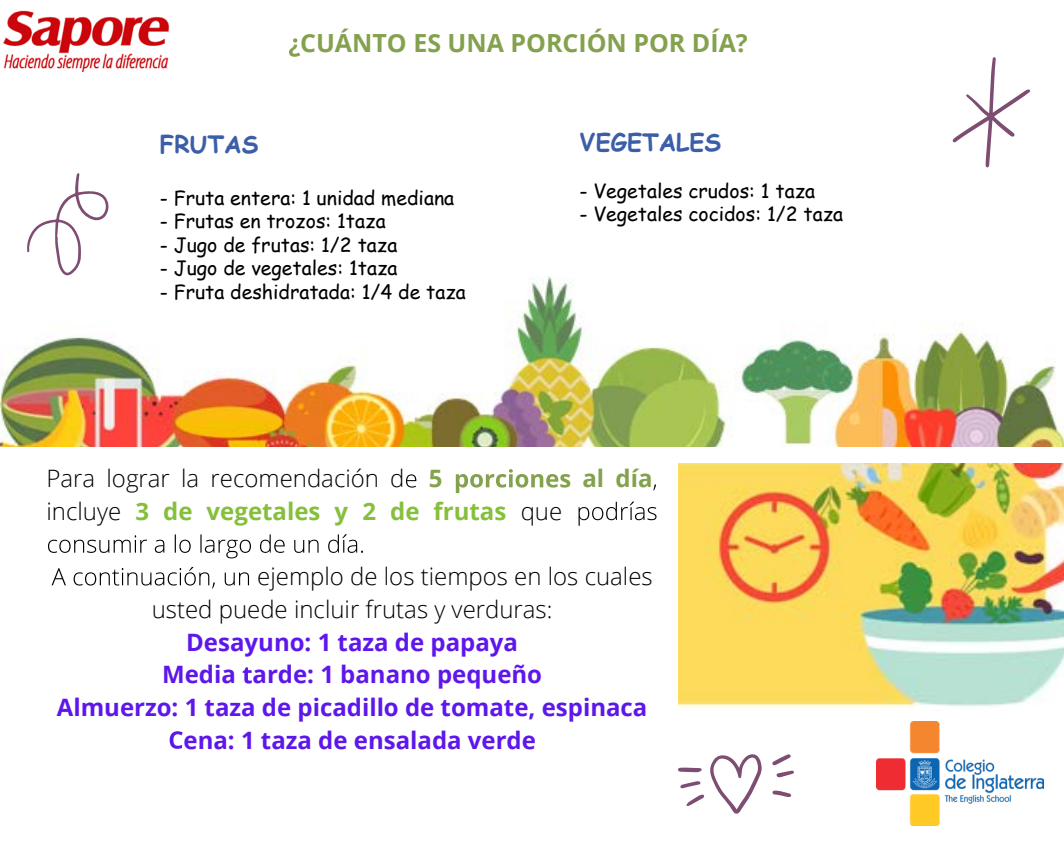
<style>
.page{position:relative;width:1064px;height:851px;background:#fff}
.page>*{position:absolute;margin:0;border:0;box-sizing:border-box;transform-origin:0 0}
.t1{font:700 24.9px "Open Sans";color:#84a14e}
.t2{font:700 24px "Open Sans";color:#5e17eb}
.t3{font:300 24px/32.7px "Open Sans";color:#000}
.t4{font:700 24px "Open Sans";color:#86bf3c}
.t5{font:700 24px "Comic Sans MS";color:#3c5ea9}
.t6{font:700 24px "Open Sans";color:#84a14e}
.t7{font:19.5px "Comic Sans MS";color:#000}
.s1{font-weight:700;color:#84a14e}
.s2{font-weight:300;color:#000}
</style>
<div class="page">
<img style="left:0;top:277px;width:1063px;height:170px">
<img style="left:678px;top:464px;width:385px;height:243px">
<svg style="left:289px;top:38px;width:11px;height:19px"></svg>
<img style="left:3px;top:10px;width:167px;height:63px">
<svg style="left:952px;top:57px;width:77px;height:110px"></svg>
<svg style="left:27px;top:173px;width:82px;height:103px"></svg>
<svg style="left:678px;top:754px;width:115px;height:59px"></svg>
<svg style="left:406px;top:474px;width:10px;height:13px"></svg>
<svg style="left:455px;top:469px;width:115px;height:24px"></svg>
<svg style="left:653px;top:484px;width:3px;height:6px"></svg>
<svg style="left:578px;top:501px;width:78px;height:24px"></svg>
<svg style="left:48px;top:534px;width:315px;height:24px"></svg>
<svg style="left:52px;top:567px;width:197px;height:21px"></svg>
<svg style="left:242px;top:667px;width:10px;height:16px"></svg>
<svg style="left:170px;top:731px;width:13px;height:17px"></svg>
<img style="left:876px;top:721px;width:166px;height:104px">
<p class="t1" style="left:300px;top:25px;width:449px">CUÁNTO ES UNA PORCIÓN POR DÍA?</p>
<p class="t5" style="left:160px;top:126px;width:100px">FRUTAS</p>
<p class="t7" style="left:160px;top:183px;width:296px">- Fruta entera: 1 unidad mediana</p>
<p class="t7" style="left:160px;top:207px;width:227px">- Frutas en trozos: 1taza</p>
<p class="t7" style="left:160px;top:230px;width:239px">- Jugo de frutas: 1/2 taza</p>
<p class="t7" style="left:160px;top:253px;width:239px">- Jugo de vegetales: 1taza</p>
<p class="t7" style="left:160px;top:277px;width:307px">- Fruta deshidratada: 1/4 de taza</p>
<p class="t5" style="left:579px;top:125px;width:143px">VEGETALES</p>
<p class="t7" style="left:579px;top:176px;width:237px">- Vegetales crudos: 1 taza</p>
<p class="t7" style="left:579px;top:200px;width:265px">- Vegetales cocidos: 1/2 taza</p>
<p class="t3" style="left:47px;top:461px;width:397px">Para lograr la recomendación d <span class="s1">5</span></p>
<p class="t6" style="left:582px;top:461px;width:71px">al día</p>
<p class="t4" style="left:47px;top:494px;width:517px"><span class="s2">incluye</span> 3 de vegetales y 2 de frutas <span class="s2">que</span></p>
<p class="t3" style="left:152px;top:559px;width:502px;text-indent:105px">ejemplo de los tiempos en los cuales usted puede incluir frutas y verduras:</p>
<p class="t2" style="left:186px;top:625px;width:333px">Desayuno: 1 taza de papaya</p>
<p class="t2" style="left:162px;top:657px;width:381px">Media arde: 1 banano pequeño</p>
<p class="t2" style="left:57px;top:690px;width:592px">Almuerzo: 1 taza de picadillo de tomate, espinaca</p>
<p class="t2" style="left:183px;top:723px;width:354px">ena: 1 taza de ensalada verde</p>
</div>
